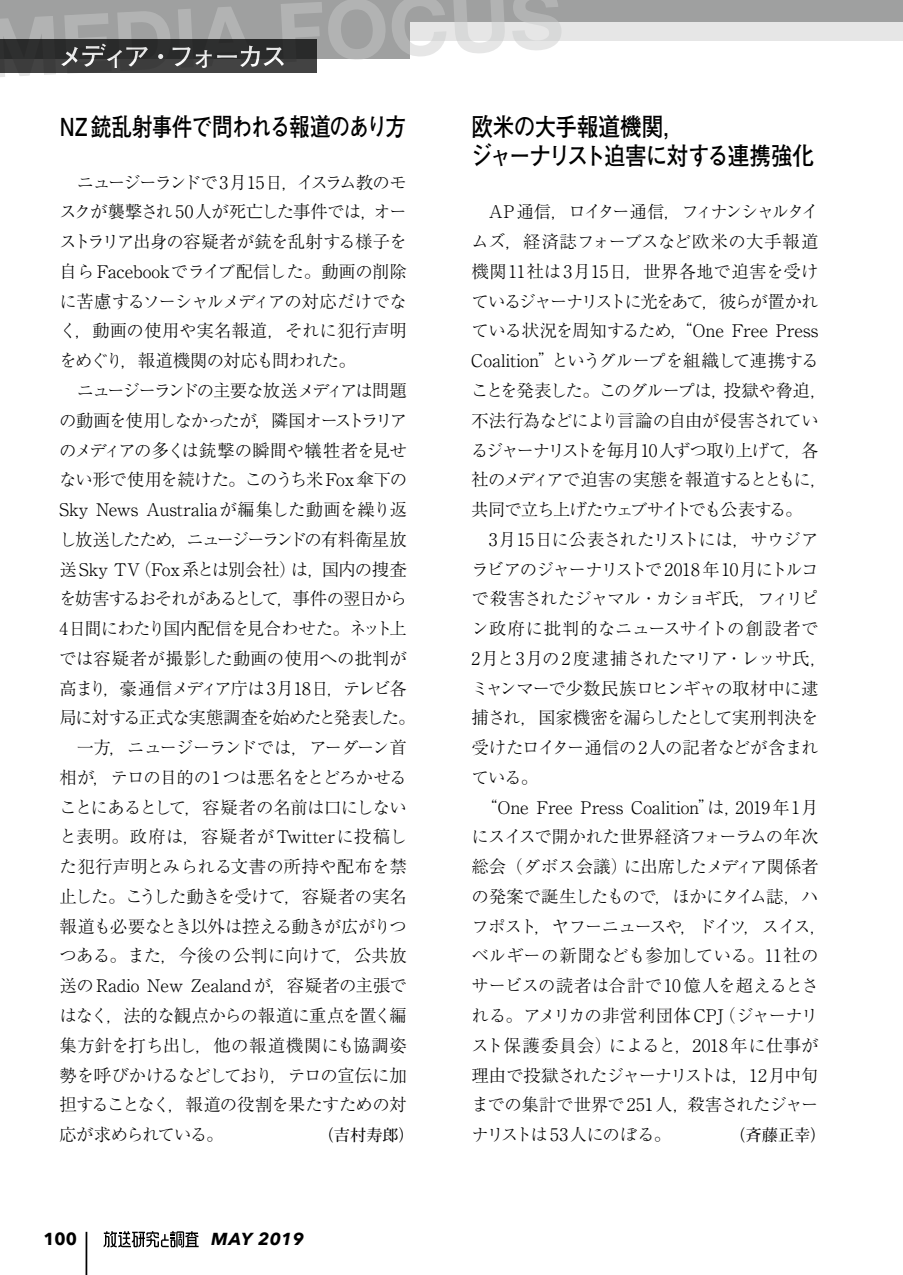
<style>
.page{position:relative;width:903px;height:1275px;background:#fff}
.page>*{position:absolute;margin:0;border:0;box-sizing:border-box;transform-origin:0 0}
.t1{font:700 24.85px/29.8px "Futo Go B101 Pro";letter-spacing:-.04em;color:#000;scale:.87 1}
.t2{font:700 24.85px "Futo Go B101 Pro";letter-spacing:-.04em;color:#000;scale:.83 1}
.t3{font:300 17.32px/29.8px "Ryumin Pro";letter-spacing:-.03em;color:#000;text-align:justify}
.t4{font:300 17.32px "Ryumin Pro";letter-spacing:.015em;color:#000}
.t5{font:300 17.32px "Ryumin Pro";letter-spacing:-.055em;color:#000}
.t6{font:300 17.32px "Ryumin Pro";color:#000}
.t7{font:300 17.32px "Ryumin Pro";letter-spacing:-.07em;color:#000}
.t8{font:300 17.32px "Ryumin Pro";letter-spacing:-.09em;color:#000}
.t9{font:300 17.32px "Ryumin Pro";letter-spacing:-.05em;color:#000}
.t10{font:300 17.32px "Ryumin Pro";letter-spacing:.01em;color:#000}
.t11{font:300 17.32px "Ryumin Pro";letter-spacing:-.065em;color:#000}
.t12{font:300 17.32px "Ryumin Pro";letter-spacing:.005em;color:#000}
.t13{font:300 17.32px "Ryumin Pro";letter-spacing:-.06em;color:#000}
.t14{font:300 17.32px "Ryumin Pro";letter-spacing:-.01em;color:#000}
.t15{font:300 17.32px "Ryumin Pro";letter-spacing:-.095em;color:#000}
.t16{font:300 17.32px "Ryumin Pro";letter-spacing:-.075em;color:#000}
.t17{font:300 17.32px "Ryumin Pro";letter-spacing:-.005em;color:#000}
.t18{font:300 17.32px "Ryumin Pro";letter-spacing:.025em;color:#000}
.t19{font:italic 700 17.32px "Avenir Next";letter-spacing:.025em;color:#000}
.t20{font:700 17.32px "Avenir Next";color:#000}
.t21{font:700 16.1px "Futo Min A101 Pro";letter-spacing:.01em;color:#000}
</style>
<div class="page">
<hr style="left:86px;top:1232px;width:1px;height:43px;background:#000">
<svg style="left:104px;top:1231px;width:95px;height:16px"></svg>
<div style="left:0;top:0;width:903px;height:40px;background:#e6e6e6"></div>
<div style="left:0;top:0;width:409px;height:59px;background:#9fa0a0"></div>
<div style="left:0;top:0;width:903px;height:22px;background:#9fa0a0"></div>
<svg style="left:0;top:40px;width:317px;height:33px;background:#353535"></svg>
<svg style="left:61px;top:44px;width:223px;height:24px;background:#525252"></svg>
<h1 class="t2" style="left:60px;top:106px;width:419px">NZ 銃乱射事件で問われる報道のあり方</h1>
<p class="t3" style="left:60px;top:166px;width:349px;text-indent:17px">ニュージーランドで 3月15日，イスラム教のモスクが襲撃され 50人が死亡した事件では，オーストラリア出身の容疑者が銃を乱射する様子を自らFacebookでライブ配信した。動画の削除に苦慮するソーシャルメディアの対応だけでなく，動画の使用や実名報道，それに犯行声明をめぐり，報道機関の対応も問われた。</p>
<p class="t8" style="left:77px;top:377px;width:332px">ニュージーランドの主要な放送メディアは問題</p>
<p class="t11" style="left:59px;top:407px;width:349px">の動画を使用しなかったが，隣国オーストラリア</p>
<p class="t3" style="left:59px;top:434px;width:349px">のメディアの多くは銃撃の瞬間や犠牲者を見せ</p>
<p class="t3" style="left:59px;top:463px;width:349px">ない形で使用を続けた。このうち米Fox傘下の</p>
<p class="t14" style="left:59px;top:496px;width:349px">Sky News Australiaが編集した動画を繰り返</p>
<p class="t8" style="left:59px;top:526px;width:349px">し放送したため，ニュージーランドの有料衛星放</p>
<p class="t3" style="left:59px;top:553px;width:349px">送 Sky TV（Fox系とは別会社）は，国内の捜査</p>
<p class="t15" style="left:59px;top:585px;width:349px">を妨害するおそれがあるとして，事件の翌日から</p>
<p class="t9" style="left:59px;top:615px;width:349px">4日間にわたり国内配信を見合わせた。ネット上</p>
<p class="t12" style="left:59px;top:645px;width:349px">では容疑者が撮影した動画の使用への批判が</p>
<p class="t5" style="left:59px;top:674px;width:349px">高まり，豪通信メディア庁は 3月18日，テレビ各</p>
<p class="t16" style="left:59px;top:704px;width:358px">局に対する正式な実態調査を始めたと発表した。</p>
<p class="t11" style="left:77px;top:734px;width:331px">一方，ニュージーランドでは，アーダーン首</p>
<p class="t3" style="left:60px;top:761px;width:349px">相が，テロの目的の1つは悪名をとどろかせる</p>
<p class="t3" style="left:60px;top:791px;width:349px">ことにあるとして，容疑者の名前は口にしない</p>
<p class="t4" style="left:60px;top:823px;width:349px">と表明。政府は，容疑者がTwitterに投稿し</p>
<p class="t4" style="left:60px;top:853px;width:349px">た犯行声明とみられる文書の所持や配布を禁</p>
<p class="t3" style="left:60px;top:880px;width:349px">止した。こうした動きを受けて，容疑者の実名</p>
<p class="t5" style="left:60px;top:913px;width:349px">報道も必要なとき以外は控える動きが広がりつ</p>
<p class="t4" style="left:60px;top:942px;width:349px">つある。また，今後の公判に向けて，公共放</p>
<p class="t6" style="left:60px;top:972px;width:349px">送のRadio New Zealandが，容疑者の主張で</p>
<p class="t3" style="left:60px;top:999px;width:349px">はなく，法的な観点からの報道に重点を置く編</p>
<p class="t4" style="left:60px;top:1032px;width:349px">集方針を打ち出し，他の報道機関にも協調姿</p>
<p class="t3" style="left:60px;top:1059px;width:349px">勢を呼びかけるなどしており，テロの宣伝に加</p>
<p class="t3" style="left:60px;top:1088px;width:349px">担することなく，報道の役割を果たすための対</p>
<p class="t13" style="left:60px;top:1121px;width:166px">応が求められている。</p>
<p class="t21" style="left:317px;top:1122px;width:99px">（吉村寿郎）</p>
<p class="t20" style="left:43px;top:1224px;width:35px">100</p>
<p class="t19" style="left:211px;top:1224px;width:94px">MAY 2019</p>
<h1 class="t1" style="left:471px;top:108px;width:396px">欧米の大手報道機関，<br>ジャーナリスト迫害に対する連携強化</h1>
<p class="t3" style="left:471px;top:196px;width:358px;text-align:left;text-indent:17px">AP 通信，ロイター通信，フィナンシャルタイムズ，経済誌フォーブスなど欧米の大手報道機関11社は3月15日，世界各地で迫害を受けているジャーナリストに光をあて，彼らが置かれている状況を周知するため，“One Free Press<br>Coalition”というグループを組織して連携することを発表した。このグループは，投獄や脅迫，不法行為などにより言論の自由が侵害されているジャーナリストを毎月10人ずつ取り上げて，各社のメディアで迫害の実態を報道するとともに，共同で立ち上げたウェブサイトでも公表する。</p>
<p class="t3" style="left:489px;top:523px;width:331px">3月15日に公表されたリストには，サウジア</p>
<p class="t7" style="left:471px;top:555px;width:349px">ラビアのジャーナリストで2018 年 10月にトルコ</p>
<p class="t13" style="left:471px;top:585px;width:349px">で殺害されたジャマル・カショギ氏，フィリピ</p>
<p class="t18" style="left:471px;top:615px;width:349px">ン政府に批判的なニュースサイトの創設者で</p>
<p class="t17" style="left:471px;top:645px;width:357px">2月と3月の2度逮捕されたマリア・レッサ氏，</p>
<p class="t3" style="left:471px;top:672px;width:349px">ミャンマーで少数民族ロヒンギャの取材中に逮</p>
<p class="t3" style="left:471px;top:702px;width:349px">捕され，国家機密を漏らしたとして実刑判決を</p>
<p class="t3" style="left:471px;top:731px;width:349px">受けたロイター通信の2人の記者などが含まれ</p>
<p class="t3" style="left:471px;top:761px;width:68px">ている。</p>
<p class="t6" style="left:480px;top:793px;width:340px">“One Free Press Coalition”は，2019年1月</p>
<p class="t3" style="left:471px;top:821px;width:349px">にスイスで開かれた世界経済フォーラムの年次</p>
<p class="t3" style="left:471px;top:850px;width:349px">総会（ダボス会議）に出席したメディア関係者</p>
<p class="t9" style="left:471px;top:883px;width:349px">の発案で誕生したもので，ほかにタイム誌，ハ</p>
<p class="t7" style="left:471px;top:913px;width:357px">フポスト，ヤフーニュースや，ドイツ，スイス，</p>
<p class="t12" style="left:471px;top:942px;width:349px">ベルギーの新聞なども参加している。11社の</p>
<p class="t10" style="left:471px;top:972px;width:349px">サービスの読者は合計で10 億人を超えるとさ</p>
<p class="t3" style="left:471px;top:999px;width:349px">れる。アメリカの非営利団体CPJ（ジャーナリ</p>
<p class="t10" style="left:471px;top:1032px;width:349px">スト保護委員会）によると，2018年に仕事が</p>
<p class="t5" style="left:471px;top:1061px;width:349px">理由で投獄されたジャーナリストは，12月中旬</p>
<p class="t3" style="left:471px;top:1088px;width:349px">までの集計で世界で 251人，殺害されたジャー</p>
<p class="t5" style="left:471px;top:1121px;width:201px">ナリストは 53人にのぼる。</p>
<p class="t21" style="left:729px;top:1122px;width:99px">（斉藤正幸）</p>
</div>
